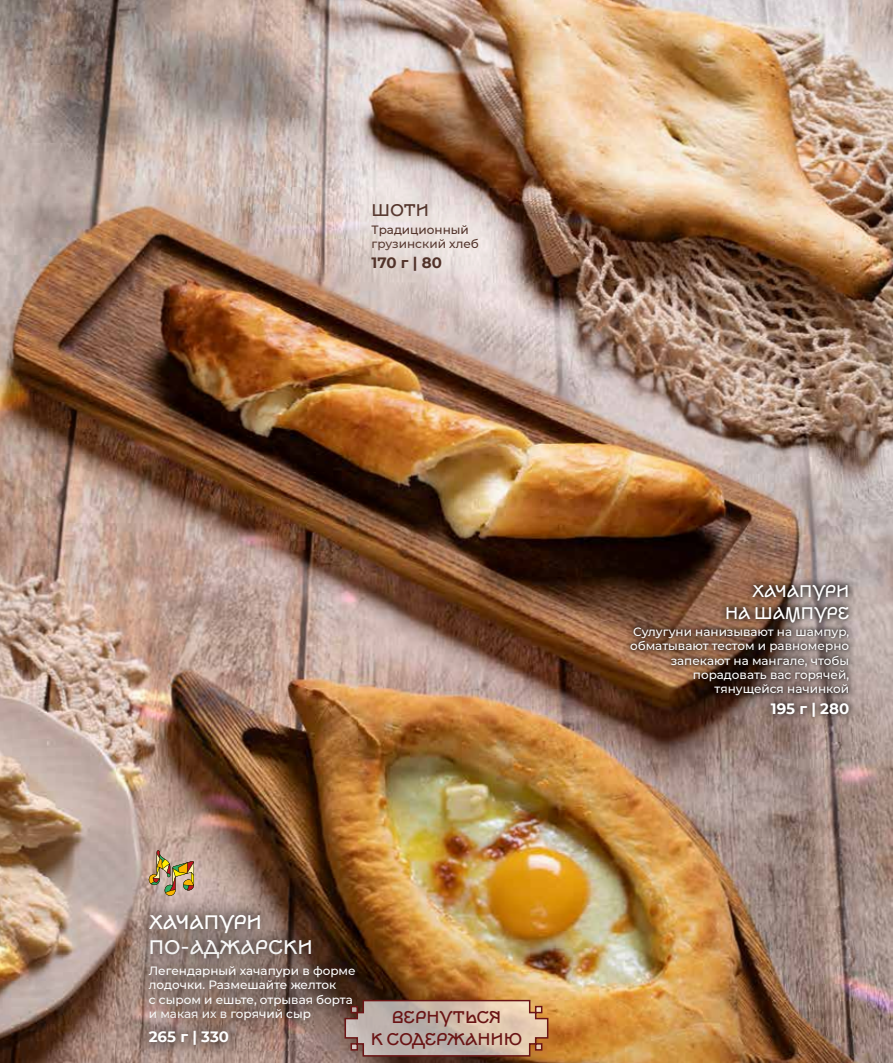
<style>
.page{position:relative;width:893px;height:1063px;background:#fff}
.page>*{position:absolute;margin:0;border:0;box-sizing:border-box;transform-origin:0 0}
.t1{font:21px/25.2px "Kyiv Region";color:#fff}
.t2{font:18px/21.6px "Kyiv Region";color:#6a1415;text-align:center}
.t3{font:18px/21.6px "Kyiv Region";color:#fff;text-align:right}
.t4{font:18px "Kyiv Region";color:#52332a}
.t5{font:700 15px "Montserrat";color:#fff}
.t6{font:700 15px "Montserrat";color:#52332a}
.t7{font:500 12px/14.4px "Montserrat";color:#fff;text-align:right}
.t8{font:500 12px/14.4px "Montserrat";color:#52332a}
</style>
<div class="page">
<img style="left:0;top:0;width:893px;height:1063px">
<svg style="left:113px;top:877px;width:234px;height:53px;background:#846b60"></svg>
<svg style="left:351px;top:181px;width:99px;height:23px;background:#e6dddb"></svg>
<svg style="left:719px;top:577px;width:136px;height:42px;background:#7c6357"></svg>
<div style="left:351px;top:204px;width:149px;height:68px;background:#e8e6de"></div>
<svg style="left:622px;top:619px;width:235px;height:85px;background:#7c5c4b"></svg>
<div style="left:627px;top:624px;width:225px;height:75px;background:#000;opacity:.67"></div>
<svg style="left:113px;top:930px;width:276px;height:127px;background:#735b50"></svg>
<svg style="left:114px;top:994px;width:149px;height:69px;background:#987f75"></svg>
<svg style="left:351px;top:235px;width:112px;height:57px"></svg>
<svg style="left:764px;top:695px;width:92px;height:28px;background:#83706a"></svg>
<svg style="left:148px;top:850px;width:46px;height:46px;background:#b49b72"></svg>
<svg style="left:344px;top:999px;width:205px;height:58px;background:#bea596"></svg>
<h2 class="t4" style="left:372px;top:199px;width:59px">ШОТИ</h2>
<p class="t8" style="left:372px;top:222px;width:109px">Традиционный грузинский хлеб</p>
<p class="t6" style="left:372px;top:252px;width:72px">170 г | 80</p>
<h1 class="t1" style="left:149px;top:910px;width:165px">ХАЧАПУРИ<br>ПО-АДЖАРСКИ</h1>
<p class="t7" style="left:149px;top:963px;width:208px;text-align:left">Легендарный хачапури в форме лодочки. Размешайте желток<br>с сыром и ешьте, отрывая борта и макая их в горячий сыр</p>
<p class="t5" style="left:149px;top:1026px;width:82px">265 г | 330</p>
<h2 class="t2" style="left:371px;top:1008px;width:153px">ВЕРНУТЬСЯ<br>К СОДЕРЖАНИЮ</h2>
<h2 class="t3" style="left:725px;top:581px;width:126px">ХАЧАПУРИ<br>НА ШАМПУРЕ</h2>
<p class="t7" style="left:630px;top:624px;width:221px">Сулугуни нанизывают на шампур, обматывают тестом и равномерно запекают на мангале, чтобы порадовать вас горячей, тянущейся начинкой</p>
<p class="t5" style="left:771px;top:698px;width:80px">195 г | 280</p>
</div>
